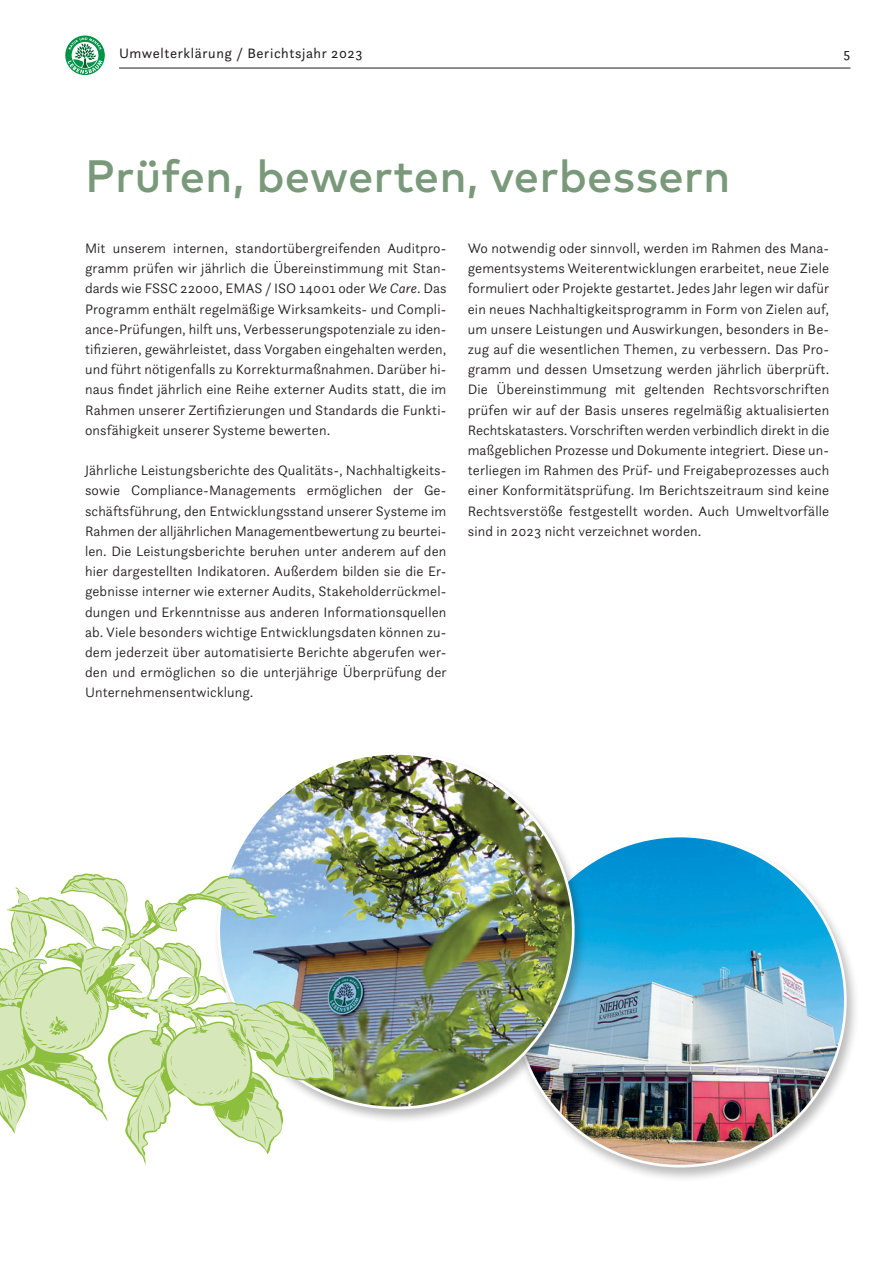
<style>
.page{position:relative;width:893px;height:1263px;background:#fff}
.page>*{position:absolute;margin:0;border:0;box-sizing:border-box;transform-origin:0 0}
.Head_mark{font:500 45.3px "Mark Pro";color:#79997a}
.LB__Text_sans_Block{font:300 14.25px/20.2px "Questa Sans";letter-spacing:.01em;color:#231f20;text-align:justify}
.t1{font:14.25px "Questa Sans";letter-spacing:.04em;color:#231f20}
.s1{font-style:italic}
</style>
<div class="page">
<svg style="left:65px;top:36px;width:40px;height:39px"></svg>
<hr style="left:119px;top:68px;width:731px;height:1px;background:#231f20">
<div style="left:509px;top:833px;width:350px;height:350px;background:#231f20;opacity:.3"></div>
<img style="left:515px;top:836px;width:330px;height:330px;border-radius:165px">
<div style="left:214px;top:751px;width:373px;height:373px;background:#231f20;opacity:.3"></div>
<img style="left:219px;top:753px;width:354px;height:355px;border-radius:177px">
<svg style="left:68px;top:872px;width:267px;height:293px"></svg>
<svg style="left:0;top:881px;width:332px;height:265px"></svg>
<p class="t1" style="left:119px;top:45px;width:245px">Umwelterklärung / Berichtsjahr 2023</p>
<p class="t1" style="left:844px;top:45px;width:8px">5</p>
<p class="Head_mark" style="left:85px;top:142px;width:647px">Prüfen, bewerten, verbessern</p>
<p class="LB__Text_sans_Block" style="left:85px;top:238px;width:363px">Mit unserem internen, standortübergreifenden Auditpro&shy;gramm prüfen wir jährlich die Übereinstimmung mit Stan&shy;dards wie FSSC 22000, EMAS / ISO 14001 oder <span class="s1">We Care</span>. Das Programm enthält regelmäßige Wirksamkeits- und Compli&shy;ance-Prüfungen, hilft uns, Verbesserungspotenziale zu iden&shy;tifizieren, gewährleistet, dass Vorgaben eingehalten werden, und führt nötigenfalls zu Korrekturmaßnahmen. Darüber hi&shy;naus findet jährlich eine Reihe externer Audits statt, die im Rahmen unserer Zertifizierungen und Standards die Funkti&shy;onsfähigkeit unserer Systeme bewerten.</p>
<p class="LB__Text_sans_Block" style="left:85px;top:460px;width:363px;text-align:left">Jährliche Leistungsberichte des Qualitäts-, Nachhaltigkeits&shy;sowie Compliance-Managements ermöglichen der Ge&shy;schäftsführung, den Entwicklungsstand unserer Systeme im Rahmen der alljährlichen Managementbewertung zu beurtei&shy;len. Die Leistungsberichte beruhen unter anderem auf den hier dargestellten Indikatoren. Außerdem bilden sie die Er&shy;gebnisse interner wie externer Audits, Stakeholderrückmel&shy;dungen und Erkenntnisse aus anderen Informationsquellen ab. Viele besonders wichtige Entwicklungsdaten können zu&shy;dem jederzeit über automatisierte Berichte abgerufen wer&shy;den und ermöglichen so die unterjährige Überprüfung der Unternehmensentwicklung.</p>
<p class="LB__Text_sans_Block" style="left:468px;top:238px;width:363px">Wo notwendig oder sinnvoll, werden im Rahmen des Mana&shy;gementsystems Weiterentwicklungen erarbeitet, neue Ziele formuliert oder Projekte gestartet. Jedes Jahr legen wir dafür ein neues Nachhaltigkeitsprogramm in Form von Zielen auf, um unsere Leistungen und Auswirkungen, besonders in Be&shy;zug auf die wesentlichen Themen, zu verbessern. Das Pro&shy;gramm und dessen Umsetzung werden jährlich überprüft.<br>Die Übereinstimmung mit geltenden Rechtsvorschriften prüfen wir auf der Basis unseres regelmäßig aktualisierten Rechtskatasters. Vorschriften werden verbindlich direkt in die maßgeblichen Prozesse und Dokumente integriert. Diese un&shy;terliegen im Rahmen des Prüf- und Freigabeprozesses auch einer Konformitätsprüfung. Im Berichtszeitraum sind keine Rechtsverstöße festgestellt worden. Auch Umweltvorfälle sind in 2023 nicht verzeichnet worden.</p>
</div>
